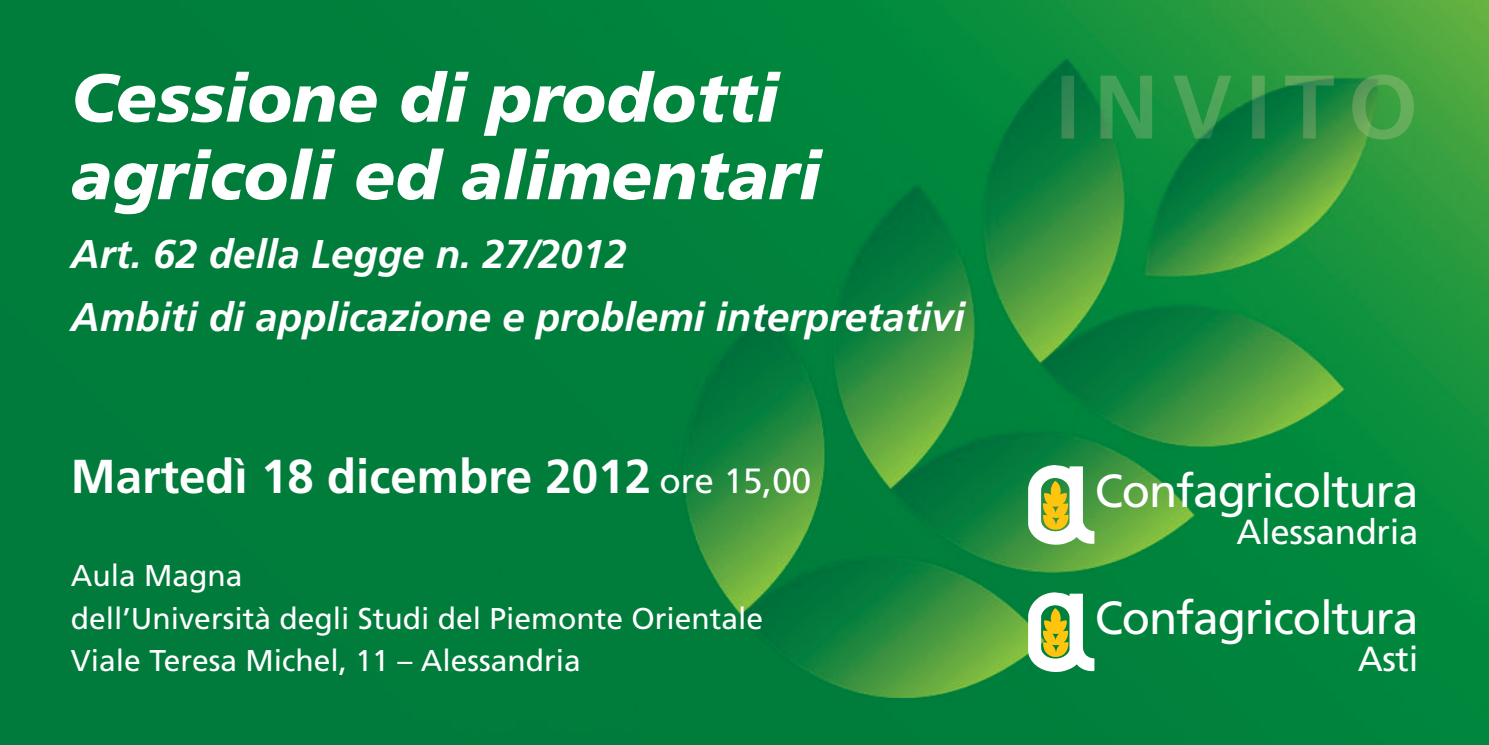
<style>
.page{position:relative;width:1489px;height:745px;background:#fff}
.page>*{position:absolute;margin:0;border:0;box-sizing:border-box;transform-origin:0 0}
.t1{font:italic 900 67.5px/77.5px "Frutiger LT Std";color:#fff}
.t2{font:700 47.5px "Frutiger LT Std";color:#fff}
.t3{font:46.25px "Frutiger";letter-spacing:-.025em;color:#fff}
.t4{font:italic 700 40px/62px "Frutiger LT Std";color:#fff}
.t5{font:34.75px "Frutiger";letter-spacing:-.01em;color:#fff}
.t6{font:30px/42.5px "Frutiger LT Std";color:#fff}
.s1{font-weight:400;font-size:35px}
</style>
<div class="page">
<img style="left:0;top:0;width:1488px;height:744px">
<svg style="left:1028px;top:464px;width:66px;height:81px"></svg>
<svg style="left:1028px;top:592px;width:66px;height:80px"></svg>
<img style="left:1061px;top:74px;width:352px;height:65px">
<h1 class="t1" style="left:71px;top:65px;width:751px">Cessione di prodotti agricoli ed alimentari</h1>
<h3 class="t4" style="left:71px;top:226px;width:895px">Art. 62 della Legge n. 27/2012<br>Ambiti di applicazione e problemi interpretativi</h3>
<h2 class="t2" style="left:71px;top:457px;width:742px">Martedì 18 dicembre 2012 <span class="s1">ore 15,00</span></h2>
<p class="t6" style="left:71px;top:556px;width:693px">Aula Magna<br>dell’Università degli Studi del Piemonte Orientale<br>Viale Teresa Michel, 11 – Alessandria</p>
<h3 class="t3" style="left:1094px;top:472px;width:325px">Confagricoltura</h3>
<p class="t5" style="left:1236px;top:517px;width:183px">Alessandria</p>
<h3 class="t3" style="left:1094px;top:599px;width:325px">Confagricoltura</h3>
<p class="t5" style="left:1357px;top:644px;width:62px">Asti</p>
</div>
